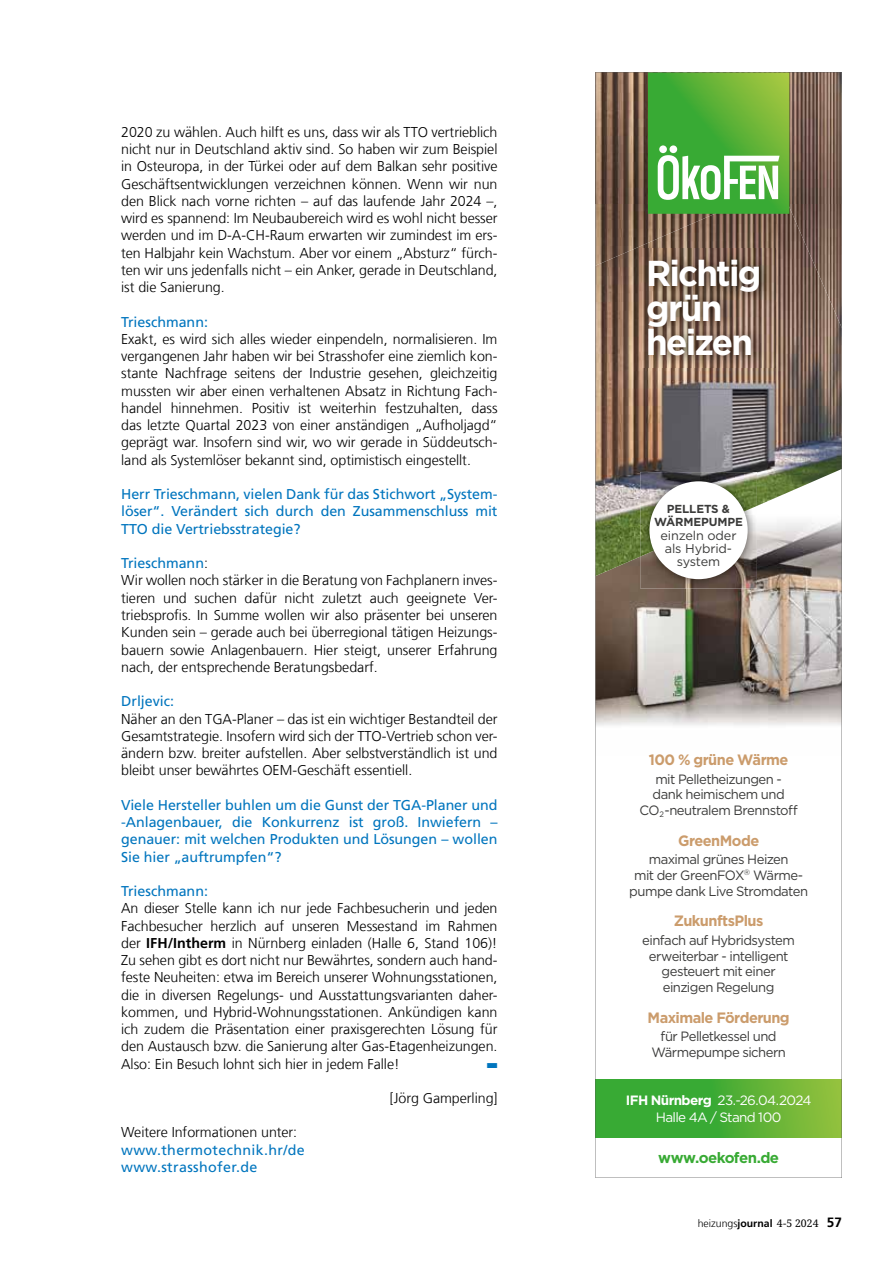
<style>
.page{position:relative;width:893px;height:1263px;background:#fff}
.page>*{position:absolute;margin:0;border:0;box-sizing:border-box;transform-origin:0 0}
.t1{font:700 36px/34.5px "Gotham";letter-spacing:-.055em;color:#fff}
.t2{font:700 15px "Gotham";letter-spacing:-.04em;color:#cb9c6c}
.t3{font:700 15px "Gotham";letter-spacing:-.04em;color:#38aa34}
.t4{font:300 14.25px/17.2px "Frutiger LT Com";letter-spacing:-.005em;color:#000;text-align:justify}
.t5{font:14.25px/17.2px "Frutiger LT Com";letter-spacing:-.005em;color:#0075be;text-align:justify}
.t6{font:14.25px/17.2px "Frutiger LT Com";letter-spacing:.025em;color:#0075be}
.t7{font:13.5px/15.8px "Gotham";letter-spacing:-.04em;color:#3b3b3a;text-align:center}
.t8{font:13.5px/16.5px "Gotham";letter-spacing:-.05em;color:#fff;text-align:center}
.t9{font:12.75px/13px "Gotham";letter-spacing:-.01em;color:#3b3b3a;text-align:center}
.t10{font:700 11.7px/13px "Gotham";letter-spacing:-.01em;color:#3b3b3a;text-align:center}
.t11{font:300 10.5px "Frutiger LT Com";color:#000}
.t12{font:7.2px "Zapf Dingbats ITC";color:#0075be;scale:2 1}
.s1{font-weight:400;color:#0075be}
.s2{font-weight:700}
.s3{font-family:"Noto Serif";font-weight:400}
.s4{font-weight:700;font-size:13.5px}
</style>
<div class="page">
<img style="left:595px;top:72px;width:247px;height:1106px">
<p class="t4" style="left:121px;top:123px;width:378px">2020 zu wählen. Auch hilft es uns, dass wir als TTO vertrieblich nicht nur in Deutschland aktiv sind. So haben wir zum Beispiel in Osteuropa, in der Türkei oder auf dem Balkan sehr positive Geschäftsentwicklungen verzeichnen können. Wenn wir nun den Blick nach vorne richten – auf das laufende Jahr 2024 –, wird es spannend: Im Neubaubereich wird es wohl nicht besser werden und im D-A-CH-Raum erwarten wir zumindest im ers&shy;ten Halbjahr kein Wachstum. Aber vor einem „Absturz“ fürch&shy;ten wir uns jedenfalls nicht – ein Anker, gerade in Deutschland, ist die Sanierung.</p>
<p class="t5" style="left:121px;top:313px;width:88px">Trieschmann:</p>
<p class="t4" style="left:121px;top:330px;width:378px">Exakt, es wird sich alles wieder einpendeln, normalisieren. Im vergangenen Jahr haben wir bei Strasshofer eine ziemlich kon&shy;stante Nachfrage seitens der Industrie gesehen, gleichzeitig mussten wir aber einen verhaltenen Absatz in Richtung Fach&shy;handel hinnehmen. Positiv ist weiterhin festzuhalten, dass das letzte Quartal 2023 von einer anständigen „Aufholjagd“ geprägt war. Insofern sind wir, wo wir gerade in Süddeutsch&shy;land als Systemlöser bekannt sind, optimistisch eingestellt.</p>
<p class="t5" style="left:121px;top:486px;width:378px">Herr Trieschmann, vielen Dank für das Stichwort „System&shy;löser“. Verändert sich durch den Zusammenschluss mit TTO die Vertriebsstrategie?</p>
<p class="t4" style="left:121px;top:555px;width:378px;text-align:left"><span class="s1">Trieschmann</span>:<br>Wir wollen noch stärker in die Beratung von Fachplanern inves&shy;tieren und suchen dafür nicht zuletzt auch geeignete Ver&shy;triebsprofis. In Summe wollen wir also präsenter bei unseren Kunden sein – gerade auch bei überregional tätigen Heizungs&shy;bauern sowie Anlagenbauern. Hier steigt, unserer Erfahrung nach, der entsprechende Beratungsbedarf.</p>
<p class="t5" style="left:121px;top:693px;width:55px">Drljevic:</p>
<p class="t4" style="left:121px;top:710px;width:378px">Näher an den TGA-Planer – das ist ein wichtiger Bestandteil der Gesamtstrategie. Insofern wird sich der TTO-Vertrieb schon ver&shy;ändern bzw. breiter aufstellen. Aber selbstverständlich ist und bleibt unser bewährtes OEM-Geschäft essentiell.</p>
<p class="t5" style="left:121px;top:796px;width:378px">Viele Hersteller buhlen um die Gunst der TGA-Planer und -Anlagenbauer, die Konkurrenz ist groß. Inwiefern – genauer: mit welchen Produkten und Lösungen – wollen Sie hier „auftrumpfen“?</p>
<p class="t5" style="left:121px;top:882px;width:88px">Trieschmann:</p>
<p class="t4" style="left:121px;top:900px;width:378px">An dieser Stelle kann ich nur jede Fachbesucherin und jeden Fachbesucher herzlich auf unseren Messestand im Rahmen der <span class="s2">IFH/Intherm</span> in Nürnberg einladen (Halle 6, Stand 106)!<br>Zu sehen gibt es dort nicht nur Bewährtes, sondern auch hand&shy;feste Neuheiten: etwa im Bereich unserer Wohnungsstationen, die in diversen Regelungs- und Ausstattungsvarianten daher&shy;kommen, und Hybrid-Wohnungsstationen. Ankündigen kann ich zudem die Präsentation einer praxisgerechten Lösung für den Austausch bzw. die Sanierung alter Gas-Etagenheizungen.<br>Also: Ein Besuch lohnt sich hier in jedem Falle!</p>
<p class="t12" style="left:487px;top:1062px;width:7px">■</p>
<p class="t4" style="left:390px;top:1089px;width:109px">[Jörg Gamperling]</p>
<p class="t4" style="left:121px;top:1124px;width:178px">Weitere Informationen unter:</p>
<p class="t6" style="left:121px;top:1141px;width:185px">www.thermotechnik.hr/de www.strasshofer.de</p>
<h1 class="t1" style="left:646px;top:256px;width:117px">Richtig grün heizen</h1>
<p class="t10" style="left:654px;top:502px;width:90px">PELLETS &amp;<br>WÄRMEPUMPE</p>
<p class="t9" style="left:660px;top:529px;width:78px">einzeln oder als Hybrid&shy;system</p>
<p class="t2" style="left:649px;top:750px;width:141px">100 % grüne Wärme</p>
<p class="t7" style="left:639px;top:770px;width:160px">mit Pelletheizungen - dank heimischem und<br>CO<sub>2</sub>-neutralem Brennstoff</p>
<p class="t2" style="left:678px;top:830px;width:83px">GreenMode</p>
<p class="t7" style="left:629px;top:851px;width:180px">maximal grünes Heizen<br>mit der GreenFOX<sup>®</sup> Wärme&shy;pumpe dank Live Stromdaten</p>
<p class="t2" style="left:674px;top:911px;width:91px">ZukunftsPlus</p>
<p class="t7" style="left:642px;top:932px;width:154px">einfach auf Hybridsystem erweiterbar - intelligent gesteuert mit einer einzigen Regelung</p>
<p class="t2" style="left:648px;top:1007px;width:144px">Maximale Förderung</p>
<p class="t7" style="left:651px;top:1028px;width:136px">für Pelletkessel und<br>Wärmepumpe sichern</p>
<p class="t8" style="left:626px;top:1092px;width:187px"><span class="s2">IFH Nürnberg</span> 23.-26.04.2024<br>Halle 4A / Stand 100</p>
<p class="t3" style="left:658px;top:1147px;width:122px">www.oekofen.de</p>
<p class="t11" style="left:698px;top:1217px;width:146px">heizungs<span class="s2">journal</span> <span class="s3">4-5 2024</span> <span class="s4">57</span></p>
</div>
